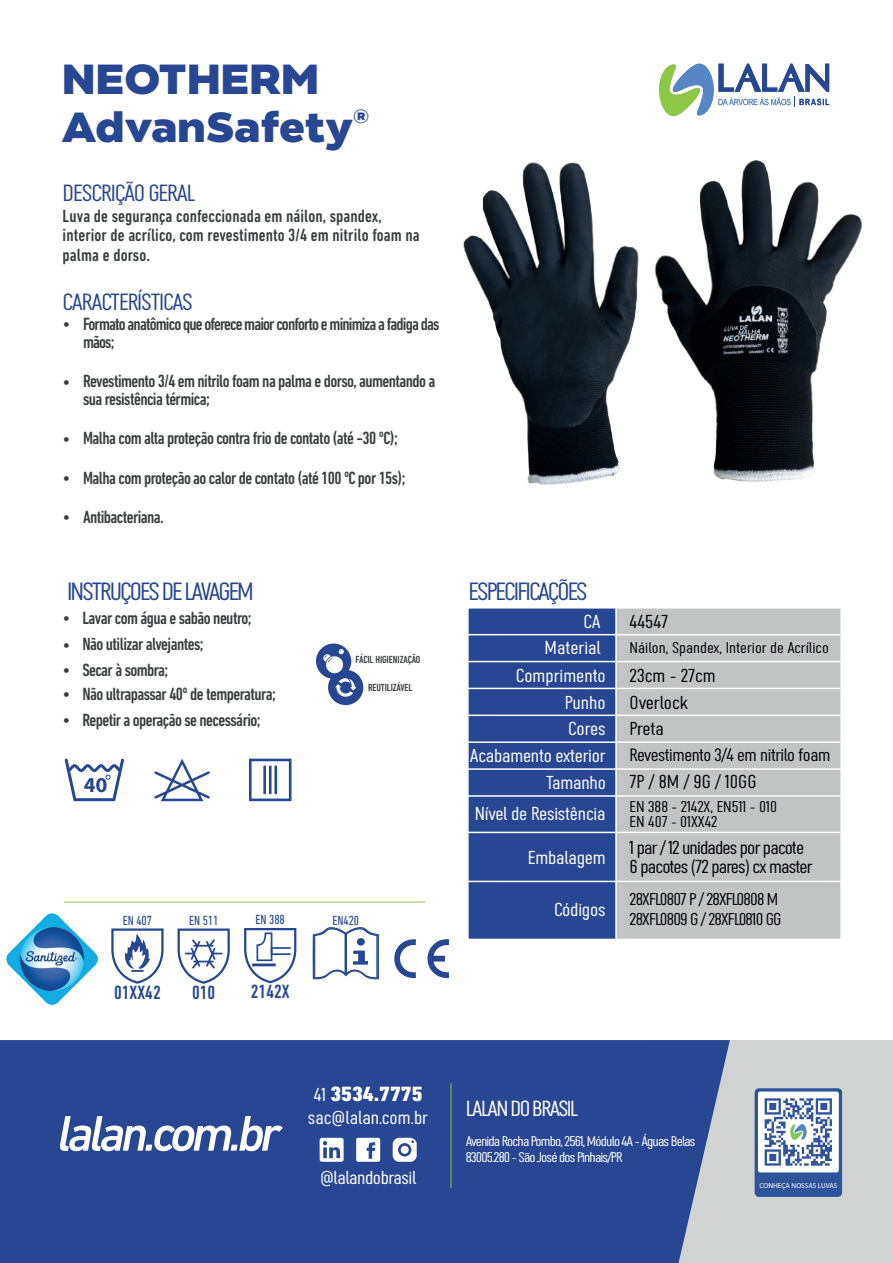
<style>
.page{position:relative;width:893px;height:1263px;background:#fff}
.page>*{position:absolute;margin:0;border:0;box-sizing:border-box;transform-origin:0 0}
.t1{font:italic 500 50.85px "DIN Next LT Pro";letter-spacing:-.08em;color:#fff}
.t2{font:900 42px/48px "Modica";letter-spacing:.015em;color:#274792}
.t3{font:24px "Framer Sans 400";letter-spacing:-.07em;color:#274792;scale:1.18 1}
.t4{font:22.5px "Framer Sans 400";letter-spacing:-.04em;color:#274792;scale:1.18 1}
.t5{font:21px "Framer Sans 400";letter-spacing:-.06em;color:#fff;scale:1.18 1}
.t6{font:800 condensed 21px "DIN Next LT Pro";color:#fff;scale:1.18 1}
.t7{font:500 condensed 19.5px "DIN Next LT Pro";color:#274792}
.t8{font:900 19.05px "Gotham";color:#274792;scale:1.06 1}
.t9{font:500 condensed 18px/26.1px "DIN Next LT Pro";letter-spacing:-.03em;color:#3b3e40}
.t10{font:18px/26.8px "Framer Sans 400";letter-spacing:-.01em;color:#fff;text-align:right;scale:1.18 1}
.t11{font:500 condensed 18px/19.5px "DIN Next LT Pro";letter-spacing:.005em;color:#3b3e40}
.t12{font:500 condensed 18px/18px "DIN Next LT Pro";letter-spacing:-.05em;color:#3b3e40}
.t13{font:18px/19.5px "Framer Sans 400";letter-spacing:-.04em;color:#040509;scale:1.18 1}
.t14{font:18px "Framer Sans 400";color:#040509;scale:1.18 1}
.t15{font:17.25px "Framer Sans 400";letter-spacing:-.02em;color:#040509;scale:1.18 1}
.t16{font:16.5px/19.5px "Framer Sans 400";letter-spacing:-.04em;color:#040509;scale:1.18 1}
.t17{font:15px/15px "Framer Sans 400";color:#040509;scale:1.18 1}
.t18{font:13.5px/16.5px "Framer Sans 400";letter-spacing:-.05em;color:#fff;scale:1.18 1}
.t19{font:condensed 13.5px "DIN Next LT Pro";color:#274792}
.t20{font:500 condensed 10.5px "DIN Next LT Pro";letter-spacing:-.01em;color:#3b3e40}
.t21{font:7.2px "Myriad Pro";color:#fff}
.s1{font-family:"Framer Sans 400";font-weight:400;font-stretch:normal;font-size:18px}
</style>
<div class="page">
<div style="left:652px;top:1040px;width:241px;height:223px;background:#d1d2d2"></div>
<div style="left:0;top:1040px;width:730px;height:223px;background:#274792"></div>
<svg style="left:659px;top:64px;width:170px;height:52px"></svg>
<div style="left:468px;top:634px;width:148px;height:27px;background:#274792"></div>
<div style="left:468px;top:661px;width:148px;height:27px;background:#274792"></div>
<div style="left:468px;top:688px;width:148px;height:27px;background:#274792"></div>
<div style="left:468px;top:768px;width:148px;height:27px;background:#274792"></div>
<div style="left:468px;top:741px;width:148px;height:27px;background:#274792"></div>
<div style="left:468px;top:715px;width:148px;height:26px;background:#274792"></div>
<div style="left:468px;top:795px;width:148px;height:37px;background:#274792"></div>
<div style="left:468px;top:832px;width:148px;height:49px;background:#274792"></div>
<div style="left:468px;top:881px;width:148px;height:58px;background:#274792"></div>
<div style="left:616px;top:634px;width:225px;height:27px;background:#c2c3c3"></div>
<div style="left:616px;top:661px;width:225px;height:27px;background:#c2c3c3"></div>
<div style="left:616px;top:688px;width:225px;height:27px;background:#c2c3c3"></div>
<div style="left:616px;top:768px;width:225px;height:27px;background:#c2c3c3"></div>
<div style="left:616px;top:741px;width:225px;height:27px;background:#c2c3c3"></div>
<div style="left:616px;top:715px;width:225px;height:26px;background:#c2c3c3"></div>
<div style="left:616px;top:795px;width:225px;height:37px;background:#c2c3c3"></div>
<div style="left:617px;top:833px;width:222px;height:104px;background:#c2c3c3"></div>
<div style="left:468px;top:608px;width:148px;height:26px;background:#274792"></div>
<div style="left:616px;top:608px;width:225px;height:26px;background:#c2c3c3"></div>
<div style="left:467px;top:607px;width:375px;height:333px;border:2px solid #fff"></div>
<hr style="left:468px;top:881px;width:373px;height:1px;background:#fff">
<hr style="left:468px;top:832px;width:373px;height:1px;background:#fff">
<hr style="left:468px;top:795px;width:373px;height:2px;background:#fff">
<hr style="left:468px;top:768px;width:373px;height:2px;background:#fff">
<hr style="left:468px;top:741px;width:373px;height:2px;background:#fff">
<hr style="left:468px;top:714px;width:373px;height:2px;background:#fff">
<hr style="left:468px;top:688px;width:373px;height:1px;background:#fff">
<hr style="left:468px;top:661px;width:373px;height:1px;background:#fff">
<hr style="left:468px;top:634px;width:373px;height:1px;background:#fff">
<hr style="left:615px;top:608px;width:2px;height:331px;background:#fff">
<img style="left:463px;top:160px;width:399px;height:325px">
<svg style="left:755px;top:1088px;width:87px;height:109px;background:#8fa4c8"></svg>
<svg style="left:65px;top:758px;width:59px;height:43px"></svg>
<svg style="left:154px;top:759px;width:56px;height:42px"></svg>
<svg style="left:249px;top:759px;width:42px;height:42px"></svg>
<hr style="left:64px;top:902px;width:361px;height:1px;background:#8ec645">
<hr style="left:451px;top:1083px;width:1px;height:105px;background:#8ec645">
<div style="left:328px;top:670px;width:35px;height:35px;background:#274792;border-radius:50%"></div>
<div style="left:316px;top:643px;width:35px;height:36px;background:#274792;border-radius:50%"></div>
<svg style="left:323px;top:649px;width:33px;height:48px"></svg>
<svg style="left:319px;top:1138px;width:25px;height:24px"></svg>
<svg style="left:356px;top:1138px;width:24px;height:24px"></svg>
<svg style="left:393px;top:1138px;width:24px;height:24px"></svg>
<div style="left:401px;top:1146px;width:8px;height:8px;background:#fff;border-radius:50%"></div>
<svg style="left:394px;top:939px;width:55px;height:40px"></svg>
<img style="left:6px;top:914px;width:91px;height:90px">
<svg style="left:313px;top:927px;width:66px;height:52px"></svg>
<svg style="left:244px;top:928px;width:53px;height:55px"></svg>
<svg style="left:177px;top:928px;width:53px;height:56px"></svg>
<svg style="left:111px;top:928px;width:53px;height:56px"></svg>
<h2 class="t2" style="left:63px;top:54px;width:292px">NEOTHERM<br>AdvanSafety</h2>
<p class="t8" style="left:353px;top:105px;width:17px">®</p>
<p class="t4" style="left:63px;top:177px;width:114px">DESCRIÇÃO GERAL</p>
<p class="t11" style="left:63px;top:206px;width:359px">Luva de segurança confeccionada em náilon, spandex, interior de acrílico, com revestimento 3/4 em nitrilo foam na palma e dorso.</p>
<p class="t4" style="left:63px;top:286px;width:112px">CARACTERÍSTICAS</p>
<p class="t9" style="left:63px;top:311px;width:9px">•</p>
<p class="t9" style="left:63px;top:368px;width:9px">•</p>
<p class="t9" style="left:63px;top:419px;width:9px;line-height:39.2px;text-align:justify">• • •</p>
<p class="t12" style="left:83px;top:315px;width:358px">Formato anatômico que oferece maior conforto e minimiza a fadiga das mãos;</p>
<p class="t9" style="left:83px;top:372px;width:354px;line-height:18px">Revestimento 3/4 em nitrilo foam na palma e dorso, aumentando a sua resistência térmica;</p>
<p class="t9" style="left:83px;top:419px;width:324px;line-height:39px">Malha com alta proteção contra frio de contato (até -30 ºC);<br>Malha com proteção ao calor de contato (até 100 ºC por 15s);<br>Antibacteriana.</p>
<h3 class="t3" style="left:67px;top:574px;width:160px">INSTRUÇOES DE LAVAGEM</h3>
<h3 class="t3" style="left:469px;top:574px;width:102px">ESPECIFICAÇÕES</h3>
<p class="t9" style="left:63px;top:605px;width:9px;text-align:justify">• • •</p>
<p class="t9" style="left:63px;top:680px;width:9px;line-height:26.7px">• •</p>
<p class="t9" style="left:82px;top:604px;width:171px">Lavar com água e sabão neutro;<br>Não utilizar alvejantes;</p>
<p class="t9" style="left:82px;top:658px;width:195px;line-height:24.2px">Secar à sombra;<br>Não ultrapassar 40º de temperatura;</p>
<p class="t9" style="left:82px;top:707px;width:180px">Repetir a operação se necessário;</p>
<p class="t20" style="left:356px;top:653px;width:66px">FÁCIL HIGIENIZAÇÃO</p>
<p class="t20" style="left:368px;top:682px;width:46px">REUTILIZÁVEL</p>
<p class="t10" style="left:516px;top:607px;width:78px">CA<br>Material<br>Comprimento<br>Punho<br>Cores</p>
<p class="t13" style="left:630px;top:610px;width:34px">44547</p>
<p class="t17" style="left:630px;top:640px;width:170px">Náilon, Spandex, Interior de Acrílico</p>
<p class="t14" style="left:630px;top:662px;width:75px">23cm - 27cm</p>
<p class="t14" style="left:630px;top:689px;width:51px">Overlock</p>
<p class="t13" style="left:630px;top:718px;width:31px">Preta</p>
<p class="t19" style="left:123px;top:912px;width:31px">EN 407</p>
<p class="t7" style="left:114px;top:981px;width:48px">01XX42</p>
<p class="t19" style="left:189px;top:913px;width:31px">EN 511</p>
<p class="t7" style="left:192px;top:981px;width:25px">010</p>
<p class="t19" style="left:256px;top:912px;width:31px">EN 388</p>
<p class="t7" style="left:251px;top:981px;width:40px">2142X</p>
<p class="t19" style="left:332px;top:912px;width:28px">EN420</p>
<p class="t6" style="left:314px;top:1082px;width:94px"><span class="s1">41</span> 3534.7775</p>
<h1 class="t1" style="left:57px;top:1104px;width:225px">lalan.com.br</h1>
<p class="t10" style="left:308px;top:1103px;width:103px">sac@lalan.com.br</p>
<p class="t10" style="left:320px;top:1163px;width:83px">@lalandobrasil</p>
<p class="t10" style="left:470px;top:741px;width:116px">Acabamento exterior</p>
<p class="t15" style="left:630px;top:743px;width:172px">Revestimento 3/4 em nitrilo foam</p>
<p class="t10" style="left:475px;top:765px;width:113px;line-height:31.5px">Tamanho<br>Nível de Resistência</p>
<p class="t14" style="left:630px;top:769px;width:109px">7P / 8M / 9G / 10GG</p>
<p class="t17" style="left:630px;top:798px;width:126px">EN 388 - 2142X, EN511 - 010<br>EN 407 - 01XX42</p>
<p class="t10" style="left:528px;top:843px;width:67px">Embalagem</p>
<p class="t10" style="left:554px;top:895px;width:45px">Códigos</p>
<p class="t13" style="left:630px;top:836px;width:157px">1 par / 12 unidades por pacote<br>6 pacotes (72 pares) cx master</p>
<p class="t16" style="left:630px;top:889px;width:130px">28XFL0807 P / 28XFL0808 M<br>28XFL0809 G / 28XFL0810 GG</p>
<p class="t5" style="left:466px;top:1094px;width:97px">LALAN DO BRASIL</p>
<p class="t18" style="left:466px;top:1132px;width:196px">Avenida Rocha Pombo, 2561, Módulo 4A - Águas Belas<br>83005.280 - São José dos Pinhais/PR</p>
<p class="t21" style="left:759px;top:1181px;width:79px">CONHEÇA NOSSAS LUVAS</p>
</div>
